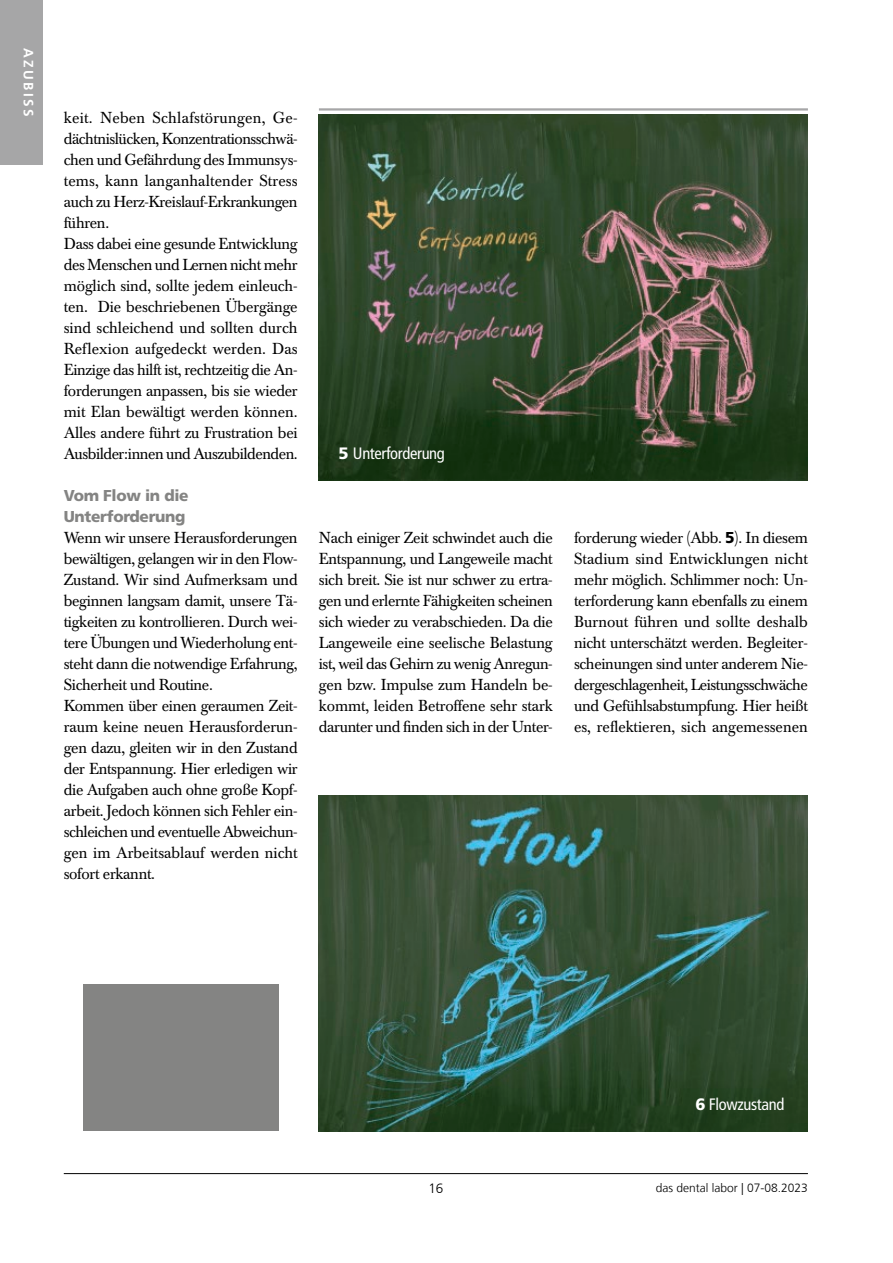
<style>
.page{position:relative;width:893px;height:1263px;background:#fff}
.page>*{position:absolute;margin:0;border:0;box-sizing:border-box;transform-origin:0 0}
.t1{font:condensed 16.5px "Frutiger LT Std";letter-spacing:-.02em;color:#fff}
.t2{font:15.75px/21px "Baskerville BE";letter-spacing:-.02em;color:#000}
.t3{font:900 15.75px/21px "Frutiger LT Std";letter-spacing:-.02em;color:#848483}
.t4{font:700 13.5px "Frutiger LT Std";letter-spacing:.18em;color:#fff}
.t5{font:300 13.5px "Frutiger LT Com";color:#000}
.t6{font:300 12px "Frutiger LT Com";color:#000}
.s1{font-weight:900;font-stretch:normal}
.s2{font-family:"Frutiger LT Std";font-weight:900}
</style>
<div class="page">
<div style="left:0;top:0;width:43px;height:165px;background:#a6a6a7"></div>
<div style="left:83px;top:984px;width:196px;height:147px;background:#848483"></div>
<hr style="left:64px;top:1173px;width:744px;height:1px;background:#000">
<img style="left:319px;top:114px;width:489px;height:367px">
<img style="left:319px;top:795px;width:489px;height:337px">
<hr style="left:319px;top:108px;width:489px;height:3px;background:#a6a6a7">
<p class="t4" style="left:37px;top:48px;width:70px;rotate:90deg">AZUBISS</p>
<p class="t2" style="left:64px;top:108px;width:235px">keit. Neben Schlafstörungen, Ge&shy;dächtnislücken, Konzentrationsschwä&shy;chen und Gefährdung des Immunsys&shy;tems, kann langanhaltender Stress auch zu Herz-Kreislauf-Erkrankungen führen.<br>Dass dabei eine gesunde Entwicklung des Menschen und Lernen nicht mehr möglich sind, sollte jedem einleuch&shy;ten. Die beschriebenen Übergänge sind schleichend und sollten durch Reflexion aufgedeckt werden. Das Einzige das hilft ist, rechtzeitig die An&shy;forderungen anpassen, bis sie wieder mit Elan bewältigt werden können.<br>Alles andere führt zu Frustration bei Ausbilder:innen und Auszubildenden.</p>
<p class="t3" style="left:64px;top:485px;width:126px">Vom Flow in die<br>Unterforderung</p>
<p class="t2" style="left:64px;top:528px;width:236px">Wenn wir unsere Herausforderungen bewältigen, gelangen wir in den Flow-Zustand. Wir sind Aufmerksam und beginnen langsam damit, unsere Tä&shy;tigkeiten zu kontrollieren. Durch wei&shy;tere Übungen und Wiederholung ent&shy;steht dann die notwendige Erfahrung, Sicherheit und Routine.<br>Kommen über einen geraumen Zeit&shy;raum keine neuen Herausforderun&shy;gen dazu, gleiten wir in den Zustand der Entspannung. Hier erledigen wir die Aufgaben auch ohne große Kopf&shy;arbeit. Jedoch können sich Fehler ein&shy;schleichen und eventuelle Abweichun&shy;gen im Arbeitsablauf werden nicht sofort erkannt.</p>
<p class="t1" style="left:338px;top:444px;width:108px"><span class="s1">5</span> Unterforderung</p>
<p class="t2" style="left:319px;top:528px;width:235px;text-align:justify">Nach einiger Zeit schwindet auch die Entspannung, und Langeweile macht sich breit. Sie ist nur schwer zu ertra&shy;gen und erlernte Fähigkeiten scheinen sich wieder zu verabschieden. Da die Langeweile eine seelische Belastung ist, weil das Gehirn zu wenig Anregun&shy;gen bzw. Impulse zum Handeln be&shy;kommt, leiden Betroffene sehr stark darunter und finden sich in der Unter-</p>
<p class="t2" style="left:574px;top:528px;width:235px;text-align:justify">forderung wieder (Abb. <span class="s2">5</span>). In diesem Stadium sind Entwicklungen nicht mehr möglich. Schlimmer noch: Un&shy;terforderung kann ebenfalls zu einem Burnout führen und sollte deshalb nicht unterschätzt werden. Begleiter&shy;scheinungen sind unter anderem Nie&shy;dergeschlagenheit, Leistungsschwäche und Gefühlsabstumpfung. Hier heißt es, reflektieren, sich angemessenen</p>
<p class="t1" style="left:695px;top:1095px;width:90px"><span class="s1">6</span> Flowzustand</p>
<p class="t5" style="left:428px;top:1181px;width:17px">16</p>
<p class="t6" style="left:656px;top:1181px;width:154px">das dental labor | 07-08.2023</p>
</div>
